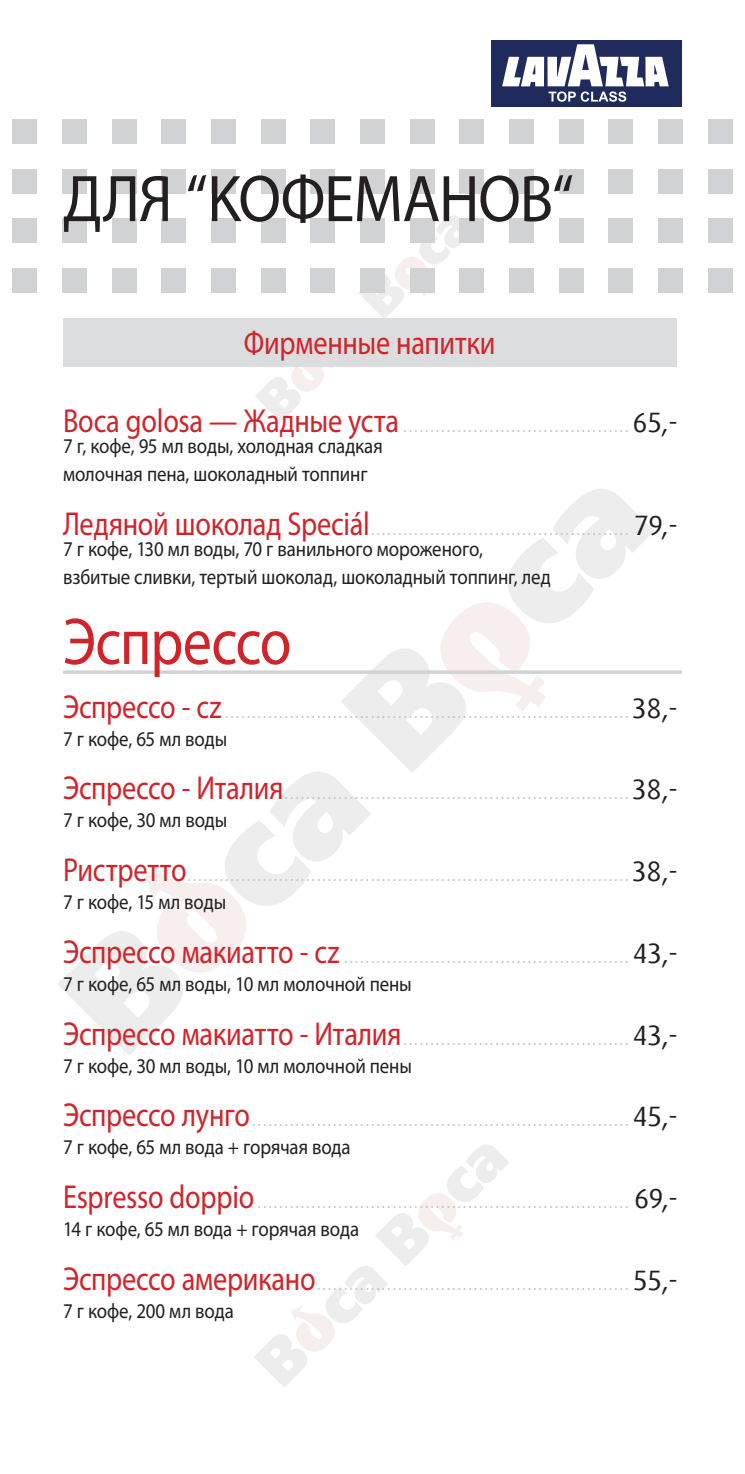
<style>
.page{position:relative;width:745px;height:1474px;background:#fff}
.page>*{position:absolute;margin:0;border:0;box-sizing:border-box;transform-origin:0 0}
.titulek{font:66.5px "Myriad Pro";letter-spacing:-.02em;color:#231f20;scale:.93 1}
.titulek-2{font:66.5px "Myriad Pro";letter-spacing:-.02em;color:#d1232a;scale:.87 1}
.titulek-3{font:33.25px "Myriad Pro";letter-spacing:-.01em;color:#d1232a;scale:.85 1}
.titulek-4{font:italic 21px/28px "Linde Dax Office";color:#bcbdc0}
.titulek-5{font:21px "Myriad Pro";letter-spacing:-.01em;color:#231f20;scale:.9 1}
.s1{font-family:"Myriad Pro";font-style:normal;font-size:33.25px;color:#d1232a}
.s2{font-weight:700;font-style:normal;font-size:28px;color:#231f20}
.s3{font-family:"Myriad Pro";font-style:normal;color:#231f20}
</style>
<div class="page">
<svg style="left:58px;top:489px;width:596px;height:566px"></svg>
<svg style="left:145px;top:865px;width:106px;height:112px"></svg>
<svg style="left:435px;top:597px;width:110px;height:115px"></svg>
<svg style="left:254px;top:1145px;width:255px;height:242px"></svg>
<svg style="left:291px;top:1305px;width:45px;height:48px"></svg>
<svg style="left:415px;top:1190px;width:48px;height:50px"></svg>
<svg style="left:255px;top:215px;width:206px;height:207px"></svg>
<svg style="left:287px;top:367px;width:38px;height:26px"></svg>
<svg style="left:392px;top:255px;width:41px;height:42px"></svg>
<div style="left:12px;top:119px;width:25px;height:25px;background:#d1d2d4"></div>
<div style="left:12px;top:169px;width:25px;height:24px;background:#d1d2d4"></div>
<div style="left:12px;top:218px;width:25px;height:25px;background:#d1d2d4"></div>
<div style="left:12px;top:268px;width:25px;height:25px;background:#d1d2d4"></div>
<div style="left:62px;top:119px;width:25px;height:25px;background:#d1d2d4"></div>
<div style="left:62px;top:169px;width:25px;height:24px;background:#d1d2d4"></div>
<div style="left:62px;top:218px;width:25px;height:25px;background:#d1d2d4"></div>
<div style="left:62px;top:268px;width:25px;height:25px;background:#d1d2d4"></div>
<div style="left:112px;top:119px;width:24px;height:25px;background:#d1d2d4"></div>
<div style="left:112px;top:169px;width:24px;height:24px;background:#d1d2d4"></div>
<div style="left:112px;top:218px;width:24px;height:25px;background:#d1d2d4"></div>
<div style="left:112px;top:268px;width:24px;height:25px;background:#d1d2d4"></div>
<div style="left:161px;top:119px;width:25px;height:25px;background:#d1d2d4"></div>
<div style="left:161px;top:169px;width:25px;height:24px;background:#d1d2d4"></div>
<div style="left:161px;top:218px;width:25px;height:25px;background:#d1d2d4"></div>
<div style="left:161px;top:268px;width:25px;height:25px;background:#d1d2d4"></div>
<div style="left:211px;top:119px;width:25px;height:25px;background:#d1d2d4"></div>
<div style="left:211px;top:169px;width:25px;height:24px;background:#d1d2d4"></div>
<div style="left:211px;top:218px;width:25px;height:25px;background:#d1d2d4"></div>
<div style="left:211px;top:268px;width:25px;height:25px;background:#d1d2d4"></div>
<div style="left:260px;top:119px;width:25px;height:25px;background:#d1d2d4"></div>
<div style="left:260px;top:169px;width:25px;height:24px;background:#d1d2d4"></div>
<div style="left:260px;top:218px;width:25px;height:25px;background:#d1d2d4"></div>
<div style="left:260px;top:268px;width:25px;height:25px;background:#d1d2d4"></div>
<div style="left:310px;top:119px;width:25px;height:25px;background:#d1d2d4"></div>
<div style="left:310px;top:169px;width:25px;height:24px;background:#d1d2d4"></div>
<div style="left:310px;top:218px;width:25px;height:25px;background:#d1d2d4"></div>
<div style="left:310px;top:268px;width:25px;height:25px;background:#d1d2d4"></div>
<div style="left:360px;top:119px;width:24px;height:25px;background:#d1d2d4"></div>
<div style="left:360px;top:169px;width:24px;height:24px;background:#d1d2d4"></div>
<div style="left:360px;top:218px;width:24px;height:25px;background:#d1d2d4"></div>
<div style="left:360px;top:268px;width:24px;height:25px;background:#d1d2d4"></div>
<div style="left:409px;top:119px;width:25px;height:25px;background:#d1d2d4"></div>
<div style="left:409px;top:169px;width:25px;height:24px;background:#d1d2d4"></div>
<div style="left:409px;top:218px;width:25px;height:25px;background:#d1d2d4"></div>
<div style="left:409px;top:268px;width:25px;height:25px;background:#d1d2d4"></div>
<div style="left:459px;top:119px;width:25px;height:25px;background:#d1d2d4"></div>
<div style="left:459px;top:169px;width:25px;height:24px;background:#d1d2d4"></div>
<div style="left:459px;top:218px;width:25px;height:25px;background:#d1d2d4"></div>
<div style="left:459px;top:268px;width:25px;height:25px;background:#d1d2d4"></div>
<div style="left:508px;top:119px;width:25px;height:25px;background:#d1d2d4"></div>
<div style="left:508px;top:169px;width:25px;height:24px;background:#d1d2d4"></div>
<div style="left:508px;top:218px;width:25px;height:25px;background:#d1d2d4"></div>
<div style="left:508px;top:268px;width:25px;height:25px;background:#d1d2d4"></div>
<div style="left:558px;top:119px;width:25px;height:25px;background:#d1d2d4"></div>
<div style="left:558px;top:169px;width:25px;height:24px;background:#d1d2d4"></div>
<div style="left:558px;top:218px;width:25px;height:25px;background:#d1d2d4"></div>
<div style="left:558px;top:268px;width:25px;height:25px;background:#d1d2d4"></div>
<div style="left:608px;top:119px;width:24px;height:25px;background:#d1d2d4"></div>
<div style="left:608px;top:169px;width:24px;height:24px;background:#d1d2d4"></div>
<div style="left:608px;top:218px;width:24px;height:25px;background:#d1d2d4"></div>
<div style="left:608px;top:268px;width:24px;height:25px;background:#d1d2d4"></div>
<div style="left:657px;top:119px;width:25px;height:25px;background:#d1d2d4"></div>
<div style="left:657px;top:169px;width:25px;height:24px;background:#d1d2d4"></div>
<div style="left:657px;top:218px;width:25px;height:25px;background:#d1d2d4"></div>
<div style="left:657px;top:268px;width:25px;height:25px;background:#d1d2d4"></div>
<div style="left:707px;top:119px;width:25px;height:25px;background:#d1d2d4"></div>
<div style="left:707px;top:169px;width:25px;height:24px;background:#d1d2d4"></div>
<div style="left:707px;top:218px;width:25px;height:25px;background:#d1d2d4"></div>
<div style="left:707px;top:268px;width:25px;height:25px;background:#d1d2d4"></div>
<svg style="left:63px;top:670px;width:618px;height:4px;background:#d5d6d8"></svg>
<div style="left:63px;top:318px;width:613px;height:49px;background:#dcdddf"></div>
<div style="left:490px;top:40px;width:191px;height:67px;background:#202b5d"></div>
<svg style="left:502px;top:44px;width:166px;height:58px"></svg>
<p class="titulek" style="left:63px;top:158px;width:550px">ДЛЯ “KОФЕМАНОВ“</p>
<p class="titulek-3" style="left:244px;top:322px;width:297px">Фирменные напитки</p>
<p class="titulek-4" style="left:63px;top:414px;width:616px;line-height:21px"><span class="s1">Boca golosa — Жадные уста</span> ..........................................<span class="s2">65,-<br></span><span class="s3">7 г, кофе, 95 мл воды, холодная сладкая</span></p>
<p class="titulek-5" style="left:63px;top:461px;width:340px">молочная пена, шоколадный топпинг</p>
<p class="titulek-4" style="left:63px;top:516px;width:616px;line-height:21px"><span class="s1">Ледяной шоколад Speciál</span>................................................ <span class="s2">79,-<br></span><span class="s3">7 г кофе, 130 мл воды, 70 г ванильного мороженого,</span></p>
<p class="titulek-5" style="left:63px;top:564px;width:543px">взбитые сливки, тертый шоколад, шоколадный топпинг, лед</p>
<p class="titulek-2" style="left:63px;top:600px;width:264px">Эспрессо</p>
<p class="titulek-4" style="left:63px;top:695px;width:616px"><span class="s1">Эспрессо - cz</span> ...........................................................................<span class="s2">38,-<br></span><span class="s3">7 г кофе, 65 мл воды</span></p>
<p class="titulek-4" style="left:63px;top:777px;width:616px"><span class="s1">Эспрессо - Италия</span>................................................................<span class="s2">38,-<br></span><span class="s3">7 г кофе, 30 мл воды</span></p>
<p class="titulek-4" style="left:63px;top:859px;width:616px"><span class="s1">Ристретто</span>..................................................................................<span class="s2">38,-<br></span><span class="s3">7 г кофе, 15 мл воды</span></p>
<p class="titulek-4" style="left:63px;top:940px;width:616px"><span class="s1">Эспрессо макиатто - cz</span> .....................................................<span class="s2">43,-<br></span><span class="s3">7 г кофе, 65 мл воды, 10 мл молочной пены</span></p>
<p class="titulek-4" style="left:63px;top:1022px;width:616px"><span class="s1">Эспрессо макиатто - Италия</span>..........................................<span class="s2">43,-<br></span><span class="s3">7 г кофе, 30 мл воды, 10 мл молочной пены</span></p>
<p class="titulek-4" style="left:63px;top:1104px;width:616px"><span class="s1">Эспрессо лунго</span>......................................................................<span class="s2">45,-<br></span><span class="s3">7 г кофе, 65 мл вода + горячая вода</span></p>
<p class="titulek-4" style="left:63px;top:1185px;width:616px"><span class="s1">Espresso doppio</span> ..................................................................... <span class="s2">69,-<br></span><span class="s3">14 г кофе, 65 мл вода + горячая вода</span></p>
<p class="titulek-4" style="left:63px;top:1267px;width:616px"><span class="s1">Эспрессо американо</span>..........................................................<span class="s2">55,-<br></span><span class="s3">7 г кофе, 200 мл вода</span></p>
</div>
